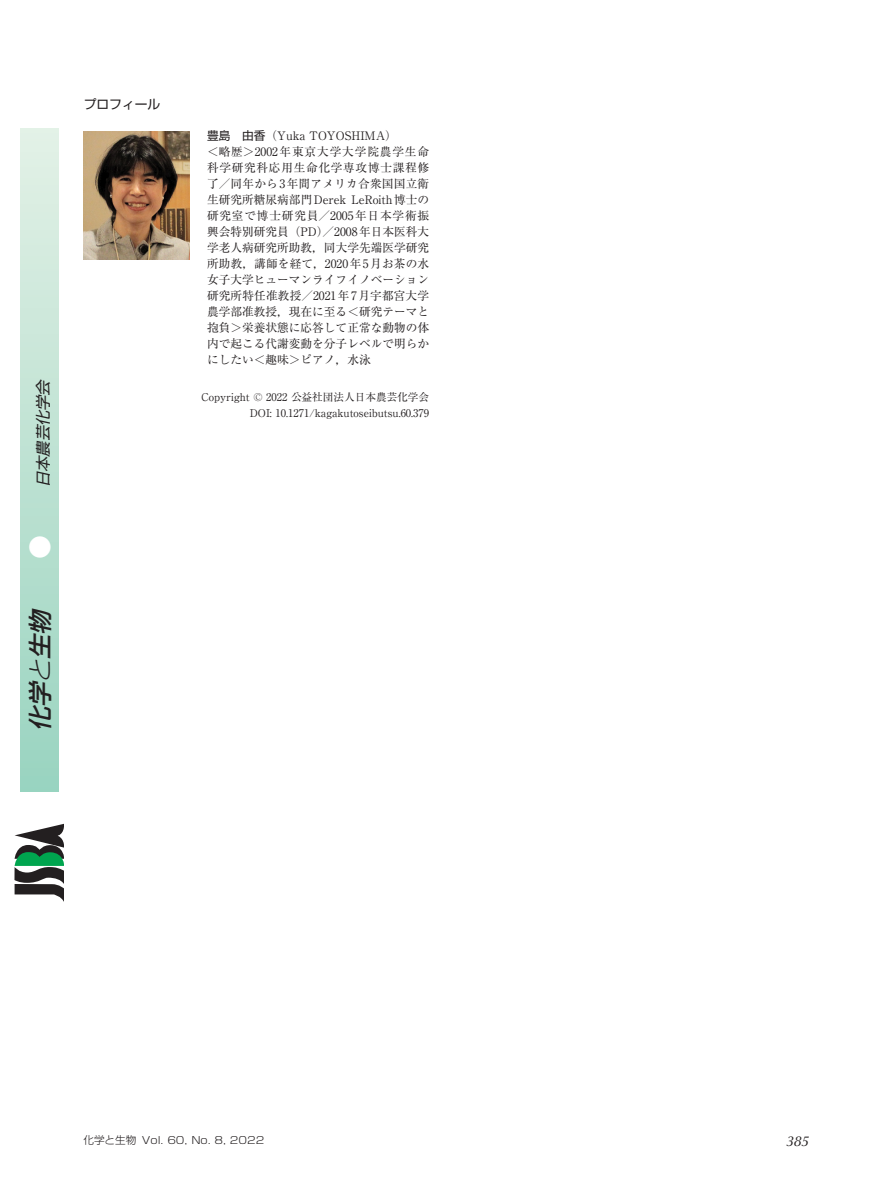
<style>
.page{position:relative;width:893px;height:1191px;background:#fff}
.page>*{position:absolute;margin:0;border:0;box-sizing:border-box;transform-origin:0 0}
.t1{font:italic 500 24px "Shin Go Pr 6";color:#231f20}
.t2{font:500 24px "Shin Go Pr 6";color:#fff}
.t3{font:italic 15.15px "Shin Go Pr 6";color:#231f20}
.t4{font:italic 13.8px "Optima Nova LT Pro";color:#231f20}
.t5{font:12.75px "Shin Go Pr 6";color:#231f20}
.t6{font:11.7px/16px "Ryumin Pr 6";color:#231f20}
.t7{font:10.65px/15.9px "Ryumin Pr 6";color:#231f20;text-align:right}
.t8{font:300 10.05px "Shin Go Pr 6";color:#231f20;scale:1.13 1}
.s1{font-weight:300}
.s2{font-family:"Shin Go Pr 6"}
.s3{font-family:"Koz Min Pro"}
.s4{font-size:10.65px}
</style>
<div class="page">
<img style="left:84px;top:131px;width:106px;height:128px">
<div style="left:20px;top:128px;width:38px;height:663px;background:linear-gradient(to bottom,#e3f1e6,#99d3c0)"></div>
<svg style="left:14px;top:823px;width:50px;height:78px"></svg>
<p class="t5" style="left:84px;top:93px;width:78px">プロフィール</p>
<p class="t3" style="left:30px;top:487px;width:113px;rotate:-90deg">日本農芸化学会</p>
<h1 class="t2" style="left:20px;top:559px;width:25px;rotate:-90deg">●</h1>
<h1 class="t1" style="left:20px;top:731px;width:154px;rotate:-90deg">化学<span class="s1">と</span>生物　</h1>
<p class="t6" style="left:207px;top:127px;width:224px"><span class="s2">豊島　由香</span>（Yuka TOYOSHIMA）<br><span class="s3">＜</span>略歴<span class="s3">＞</span>2002年東京大学大学院農学生命科学研究科応用生命化学専攻博士課程修了／同年から3年間アメリカ合衆国国立衛生研究所糖尿病部門Derek LeRoith博士の研究室で博士研究員／2005年日本学術振興会特別研究員（PD）／2008年日本医科大学老人病研究所助教<span class="s3">，</span>同大学先端医学研究所助教<span class="s3">，</span>講師を経て<span class="s3">，</span>2020年5月お茶の水女子大学ヒューマンライフイノベーション研究所特任准教授／2021年7月宇都宮大学農学部准教授<span class="s3">，</span>現在に至る<span class="s3">＜</span>研究テーマと抱負<span class="s3">＞</span>栄養状態に応答して正常な動物の体内で起こる代謝変動を分子レベルで明らかにしたい<span class="s3">＜</span>趣味<span class="s3">＞</span>ピアノ<span class="s3">，</span>水泳</p>
<p class="t7" style="left:201px;top:388px;width:229px">Copyright © 2022 公益社団法人日本農芸化学会<br>DOI: 10.1271/kagakutoseibutsu.60.379</p>
<p class="t8" style="left:83px;top:1131px;width:162px"><span class="s4">化学と生物</span> Vol. 60, No. 8, 2022</p>
<p class="t4" style="left:787px;top:1132px;width:24px">385</p>
</div>
